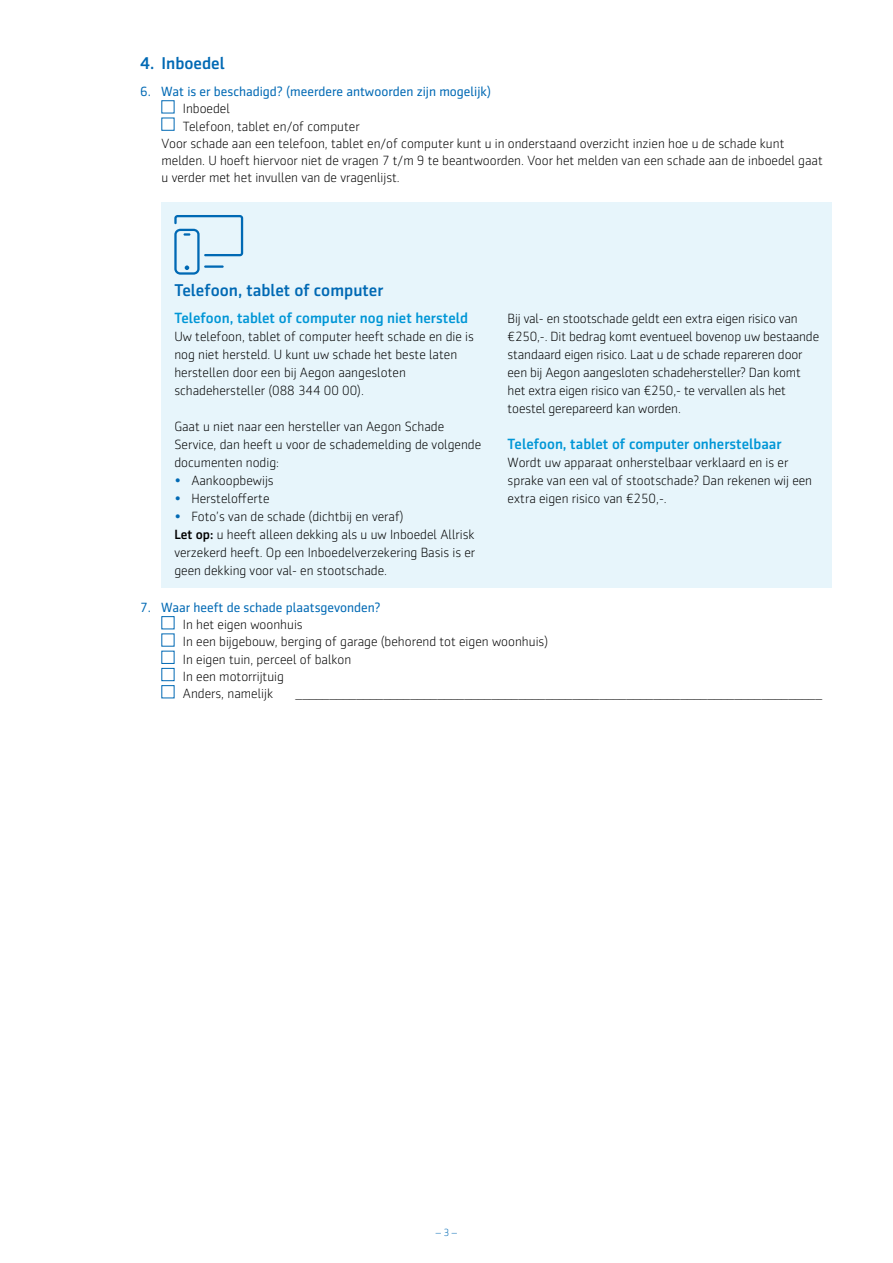
<style>
.page{position:relative;width:893px;height:1263px;background:#fff}
.page>*{position:absolute;margin:0;border:0;box-sizing:border-box;transform-origin:0 0}
.KOP_tussenkop{font:500 17.25px "Sentico Sans DT";color:#0069b4}
.KOP_alinea_kopje{font:500 15px "Sentico Sans DT";color:#0096d6}
.TEKST_body_lezen{font:300 13.5px/18px "Sentico Sans DT";color:#000}
.TEKST_body_invul_bla{font:13.5px "Sentico Sans DT";color:#0069b4}
.t1{font:300 10.5px "Sentico Sans DT";color:#0069b4}
.s1{color:#0069b4}
.s2{font-weight:500}
</style>
<div class="page">
<div style="left:162px;top:100px;width:12px;height:13px;border:1px solid #0069b4"></div>
<div style="left:162px;top:118px;width:12px;height:13px;border:1px solid #0069b4"></div>
<div style="left:162px;top:202px;width:670px;height:386px;background:#e7f5fb"></div>
<svg style="left:174px;top:215px;width:69px;height:60px"></svg>
<div style="left:162px;top:616px;width:12px;height:13px;border:1px solid #0069b4"></div>
<div style="left:162px;top:651px;width:12px;height:13px;border:1px solid #0069b4"></div>
<div style="left:162px;top:668px;width:12px;height:13px;border:1px solid #0069b4"></div>
<div style="left:162px;top:685px;width:12px;height:13px;border:1px solid #0069b4"></div>
<p class="KOP_tussenkop" style="left:140px;top:53px;width:86px">4. Inboedel</p>
<p class="TEKST_body_invul_bla" style="left:140px;top:84px;width:352px">6. Wat is er beschadigd? (meerdere antwoorden zijn mogelijk)</p>
<p class="TEKST_body_lezen" style="left:183px;top:100px;width:49px">Inboedel</p>
<p class="TEKST_body_lezen" style="left:183px;top:117px;width:178px">Telefoon, tablet en/of computer</p>
<p class="TEKST_body_lezen" style="left:162px;top:135px;width:663px;line-height:17.2px">Voor schade aan een telefoon, tablet en/of computer kunt u in onderstaand overzicht inzien hoe u de schade kunt melden. U hoeft hiervoor niet de vragen 7 t/m 9 te beantwoorden. Voor het melden van een schade aan de inboedel gaat u verder met het invullen van de vragenlijst.</p>
<p class="KOP_tussenkop" style="left:174px;top:280px;width:211px">Telefoon, tablet of computer</p>
<p class="KOP_alinea_kopje" style="left:174px;top:309px;width:295px">Telefoon, tablet of computer nog niet hersteld</p>
<p class="TEKST_body_lezen" style="left:174px;top:328px;width:301px">Uw telefoon, tablet of computer heeft schade en die is nog niet hersteld. U kunt uw schade het beste laten herstellen door een bij Aegon aangesloten schadehersteller (088 344 00 00).</p>
<p class="TEKST_body_lezen" style="left:174px;top:418px;width:308px">Gaat u niet naar een hersteller van Aegon Schade<br>Service, dan heeft u voor de schademelding de volgende documenten nodig:</p>
<p class="TEKST_body_lezen" style="left:174px;top:472px;width:101px"><span class="s1">•</span> Aankoopbewijs</p>
<p class="TEKST_body_lezen" style="left:174px;top:490px;width:97px"><span class="s1">•</span> Herstelofferte</p>
<p class="TEKST_body_lezen" style="left:174px;top:508px;width:231px"><span class="s1">•</span> Foto’s van de schade (dichtbij en veraf)</p>
<p class="TEKST_body_lezen" style="left:174px;top:526px;width:302px;text-align:justify"><span class="s2">Let op:</span> u heeft alleen dekking als u uw Inboedel Allrisk verzekerd heeft. Op een Inboedelverzekering Basis is er geen dekking voor val- en stootschade.</p>
<p class="TEKST_body_lezen" style="left:508px;top:310px;width:313px">Bij val- en stootschade geldt een extra eigen risico van €250,-. Dit bedrag komt eventueel bovenop uw bestaande standaard eigen risico. Laat u de schade repareren door een bij Aegon aangesloten schadehersteller? Dan komt het extra eigen risico van €250,- te vervallen als het toestel gerepareerd kan worden.</p>
<p class="KOP_alinea_kopje" style="left:508px;top:435px;width:275px">Telefoon, tablet of computer onherstelbaar</p>
<p class="TEKST_body_lezen" style="left:508px;top:454px;width:306px">Wordt uw apparaat onherstelbaar verklaard en is er sprake van een val of stootschade? Dan rekenen wij een extra eigen risico van €250,-.</p>
<p class="TEKST_body_invul_bla" style="left:140px;top:600px;width:242px">7. Waar heeft de schade plaatsgevonden?</p>
<p class="TEKST_body_lezen" style="left:183px;top:616px;width:121px">In het eigen woonhuis</p>
<p class="TEKST_body_lezen" style="left:183px;top:633px;width:367px">In een bijgebouw, berging of garage (behorend tot eigen woonhuis)</p>
<p class="TEKST_body_lezen" style="left:183px;top:650px;width:170px">In eigen tuin, perceel of balkon</p>
<p class="TEKST_body_lezen" style="left:183px;top:667px;width:103px">In een motorrijtuig</p>
<p class="TEKST_body_lezen" style="left:183px;top:685px;width:92px">Anders, namelijk</p>
<p class="TEKST_body_lezen" style="left:296px;top:685px;width:528px">______________________________________________________________________________</p>
<p class="t1" style="left:436px;top:1227px;width:23px">– 3 –</p>
</div>
